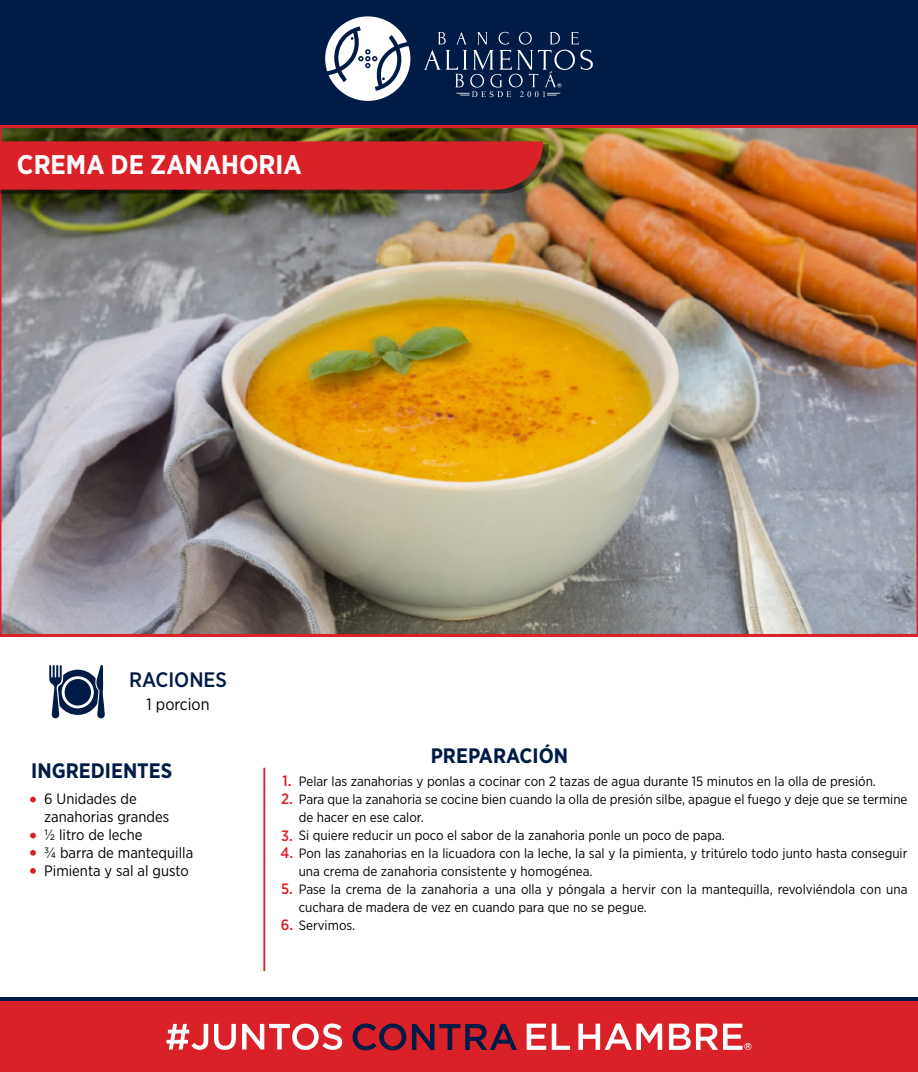
<style>
.page{position:relative;width:918px;height:1072px;background:#fff}
.page>*{position:absolute;margin:0;border:0;box-sizing:border-box;transform-origin:0 0}
.t1{font:700 27px "Gotham Narrow";color:#fff}
.t2{font:700 20.85px "Gotham Narrow";color:#011b47}
.t3{font:500 20.85px "Gotham Narrow";color:#011b47}
.t4{font:16.5px "Gotham Narrow";color:#000}
.t5{font:15px/18px "Gotham Narrow";color:#000}
.t6{font:500 15px/18.5px "Gotham Narrow";color:#da2128}
.t7{font:13.5px/18px "Gotham Narrow";color:#000}
</style>
<div class="page">
<img style="left:0;top:128px;width:918px;height:509px">
<div style="left:0;top:3px;width:918px;height:125px;background:#da2128"></div>
<div style="left:0;top:0;width:918px;height:125px;background:#011b47"></div>
<div style="left:0;top:997px;width:918px;height:71px;background:#011b47"></div>
<div style="left:0;top:1001px;width:918px;height:71px;background:#da2128"></div>
<svg style="left:424px;top:32px;width:169px;height:65px"></svg>
<svg style="left:325px;top:16px;width:85px;height:85px"></svg>
<svg style="left:0;top:141px;width:549px;height:53px;background:#c72426"></svg>
<svg style="left:49px;top:665px;width:56px;height:53px"></svg>
<div style="left:65px;top:679px;width:26px;height:26px;background:#011b47;border-radius:50%"></div>
<hr style="left:263px;top:767px;width:2px;height:204px;background:#da2128">
<svg style="left:30px;top:796px;width:6px;height:6px"></svg>
<svg style="left:30px;top:832px;width:6px;height:6px"></svg>
<svg style="left:30px;top:850px;width:6px;height:5px"></svg>
<svg style="left:30px;top:868px;width:6px;height:5px"></svg>
<svg style="left:167px;top:1023px;width:41px;height:26px"></svg>
<svg style="left:214px;top:1023px;width:22px;height:26px"></svg>
<svg style="left:242px;top:1023px;width:100px;height:27px"></svg>
<svg style="left:353px;top:1023px;width:53px;height:27px"></svg>
<svg style="left:527px;top:1023px;width:19px;height:26px"></svg>
<svg style="left:552px;top:1023px;width:18px;height:26px"></svg>
<svg style="left:578px;top:1023px;width:84px;height:26px"></svg>
<svg style="left:669px;top:1023px;width:82px;height:27px"></svg>
<svg style="left:412px;top:1023px;width:105px;height:27px"></svg>
<h1 class="t1" style="left:17px;top:147px;width:286px">CREMA DE ZANAHORIA</h1>
<h2 class="t3" style="left:129px;top:666px;width:99px">RACIONES</h2>
<p class="t4" style="left:146px;top:693px;width:65px">1 porcion</p>
<h2 class="t2" style="left:31px;top:757px;width:142px">INGREDIENTES</h2>
<p class="t5" style="left:44px;top:789px;width:150px">6 Unidades de zanahorias grandes<br>½ litro de leche<br>¾ barra de mantequilla<br>Pimienta y sal al gusto</p>
<h2 class="t2" style="left:431px;top:742px;width:139px">PREPARACIÓN</h2>
<p class="t7" style="left:299px;top:772px;width:610px">Pelar las zanahorias y ponlas a cocinar con 2 tazas de agua durante 15 minutos en la olla de presión.<br>Para que la zanahoria se cocine bien cuando la olla de presión silbe, apague el fuego y deje que se termine de hacer en ese calor.<br>Si quiere reducir un poco el sabor de la zanahoria ponle un poco de papa.<br>Pon las zanahorias en la licuadora con la leche, la sal y la pimienta, y tritúrelo todo junto hasta conseguir una crema de zanahoria consistente y homogénea.<br>Pase la crema de la zanahoria a una olla y póngala a hervir con la mantequilla, revolviéndola con una cuchara de madera de vez en cuando para que no se pegue.<br>Servimos.</p>
<p class="t6" style="left:281px;top:771px;width:13px">1.<br>2.</p>
<p class="t6" style="left:281px;top:827px;width:14px;line-height:16.5px">3.<br>4.</p>
<p class="t6" style="left:281px;top:879px;width:13px">5.</p>
<p class="t6" style="left:281px;top:915px;width:14px">6.</p>
</div>
